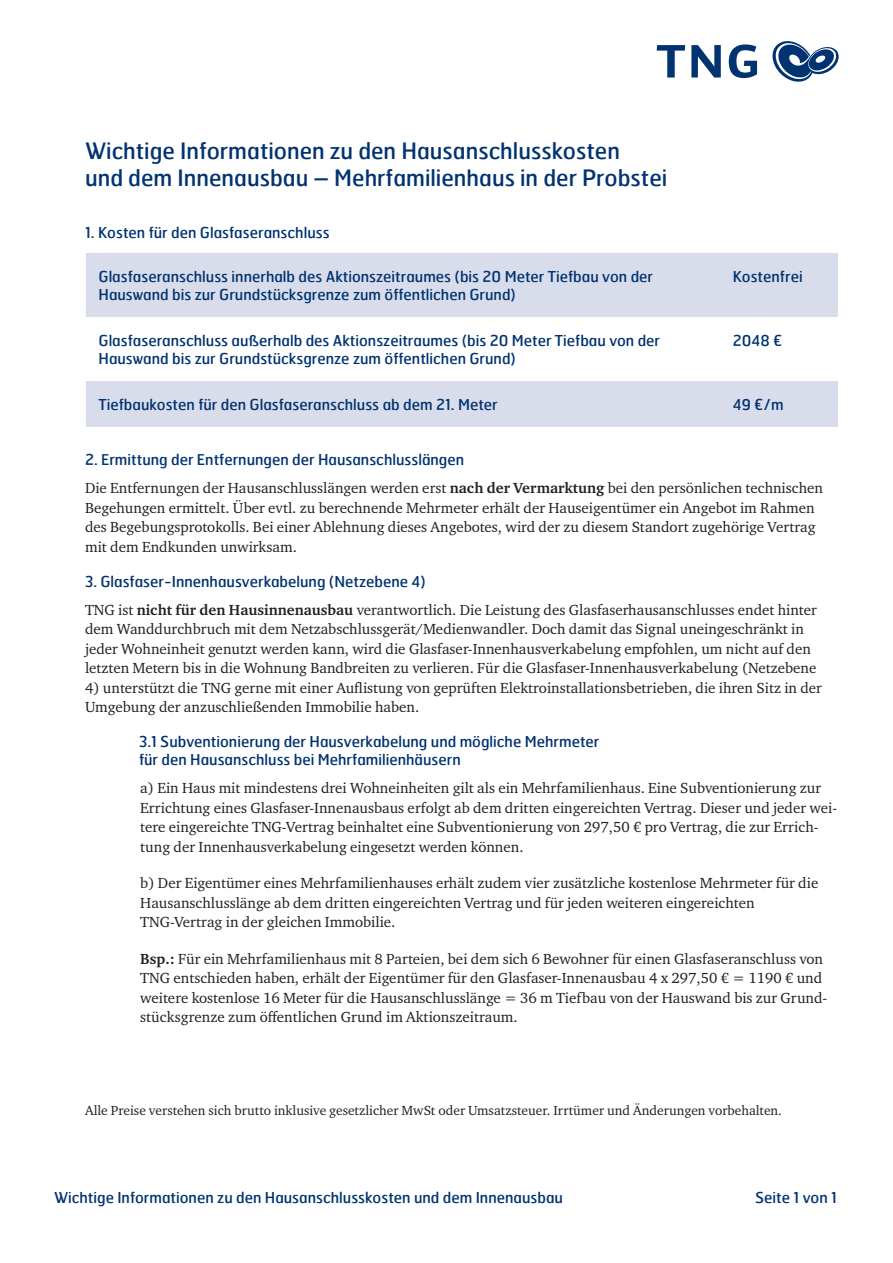
<style>
.page{position:relative;width:893px;height:1263px;background:#fff}
.page>*{position:absolute;margin:0;border:0;box-sizing:border-box;transform-origin:0 0}
.t1{font:22.5px/27px "Hermes";color:#013371}
.t2{font:15px/19.5px "Charter ITC Std";color:#231f20}
.t3{font:15px/18px "Hermes";color:#013371}
.t4{font:13.5px "Charter ITC Std";color:#231f20}
.s1{font-weight:700}
</style>
<div class="page">
<svg style="left:772px;top:41px;width:67px;height:41px"></svg>
<svg style="left:657px;top:45px;width:28px;height:33px"></svg>
<svg style="left:691px;top:45px;width:30px;height:33px"></svg>
<svg style="left:729px;top:44px;width:28px;height:34px"></svg>
<svg style="left:86px;top:253px;width:752px;height:174px;fill:#d9ddeb"></svg>
<hr style="left:85px;top:317px;width:2px;height:64px;background:#fff">
<hr style="left:719px;top:317px;width:2px;height:64px;background:#fff">
<hr style="left:837px;top:317px;width:2px;height:64px;background:#fff">
<h1 class="t1" style="left:85px;top:137px;width:584px">Wichtige Informationen zu den Hausanschlusskosten<br>und dem Innenausbau – Mehrfamilienhaus in der Probstei</h1>
<p class="t3" style="left:85px;top:223px;width:246px">1. Kosten für den Glasfaseranschluss</p>
<p class="t3" style="left:99px;top:267px;width:556px">Glasfaseranschluss innerhalb des Aktionszeitraumes (bis 20 Meter Tiefbau von der<br>Hauswand bis zur Grundstücksgrenze zum öffentlichen Grund)</p>
<p class="t3" style="left:733px;top:267px;width:71px">Kostenfrei</p>
<p class="t3" style="left:99px;top:331px;width:563px">Glasfaseranschluss außerhalb des Aktionszeitraumes (bis 20 Meter Tiefbau von der<br>Hauswand bis zur Grundstücksgrenze zum öffentlichen Grund)</p>
<p class="t3" style="left:733px;top:331px;width:51px">2048 €</p>
<p class="t3" style="left:99px;top:395px;width:401px">Tiefbaukosten für den Glasfaseranschluss ab dem 21. Meter</p>
<p class="t3" style="left:733px;top:395px;width:52px">49 €/m</p>
<p class="t3" style="left:85px;top:450px;width:381px">2. Ermittung der Entfernungen der Hausanschlusslängen</p>
<p class="t2" style="left:85px;top:478px;width:739px">Die Entfernungen der Hausanschlusslängen werden erst <span class="s1">nach der Vermarktung</span> bei den persönlichen technischen Begehungen ermittelt. Über evtl. zu berechnende Mehrmeter erhält der Hauseigentümer ein Angebot im Rahmen des Begebungsprotokolls. Bei einer Ablehnung dieses Angebotes, wird der zu diesem Standort zugehörige Vertrag mit dem Endkunden unwirksam.</p>
<p class="t3" style="left:85px;top:572px;width:342px">3. Glasfaser-Innenhausverkabelung (Netzebene 4)</p>
<p class="t2" style="left:85px;top:599px;width:733px">TNG ist <span class="s1">nicht für den Hausinnenausbau</span> verantwortlich. Die Leistung des Glasfaserhausanschlusses endet hinter dem Wanddurchbruch mit dem Netzabschlussgerät/Medienwandler. Doch damit das Signal uneingeschränkt in jeder Wohneinheit genutzt werden kann, wird die Glasfaser-Innenhausverkabelung empfohlen, um nicht auf den letzten Metern bis in die Wohnung Bandbreiten zu verlieren. Für die Glasfaser-Innenhausverkabelung (Netzebene</p>
<p class="t2" style="left:85px;top:677px;width:738px">4) unterstützt die TNG gerne mit einer Auflistung von geprüften Elektroinstallationsbetrieben, die ihren Sitz in der<br>Umgebung der anzuschließenden Immobilie haben.</p>
<p class="t3" style="left:139px;top:732px;width:462px">3.1 Subventionierung der Hausverkabelung und mögliche Mehrmeter für den Hausanschluss bei Mehrfamilienhäusern</p>
<p class="t2" style="left:140px;top:778px;width:698px">a) Ein Haus mit mindestens drei Wohneinheiten gilt als ein Mehrfamilienhaus. Eine Subventionierung zur Errichtung eines Glasfaser-Innenausbaus erfolgt ab dem dritten eingereichten Vertrag. Dieser und jeder wei&shy;tere eingereichte TNG-Vertrag beinhaltet eine Subventionierung von 297,50 € pro Vertrag, die zur Errich&shy;tung der Innenhausverkabelung eingesetzt werden können.</p>
<p class="t2" style="left:140px;top:873px;width:680px">b) Der Eigentümer eines Mehrfamilienhauses erhält zudem vier zusätzliche kostenlose Mehrmeter für die<br>Hausanschlusslänge ab dem dritten eingereichten Vertrag und für jeden weiteren eingereichten<br>TNG-Vertrag in der gleichen Immobilie.</p>
<p class="t2" style="left:140px;top:948px;width:688px"><span class="s1">Bsp.:</span> Für ein Mehrfamilienhaus mit 8 Parteien, bei dem sich 6 Bewohner für einen Glasfaseranschluss von TNG entschieden haben, erhält der Eigentümer für den Glasfaser-Innenausbau 4 x 297,50 € = 1190 € und weitere kostenlose 16 Meter für die Hausanschlusslänge = 36 m Tiefbau von der Hauswand bis zur Grund&shy;stücksgrenze zum öffentlichen Grund im Aktionszeitraum.</p>
<p class="t4" style="left:85px;top:1101px;width:698px">Alle Preise verstehen sich brutto inklusive gesetzlicher MwSt oder Umsatzsteuer. Irrtümer und Änderungen vorbehalten.</p>
<p class="t3" style="left:54px;top:1187px;width:510px">Wichtige Informationen zu den Hausanschlusskosten und dem Innenausbau</p>
<p class="t3" style="left:755px;top:1187px;width:84px">Seite 1 von 1</p>
</div>
